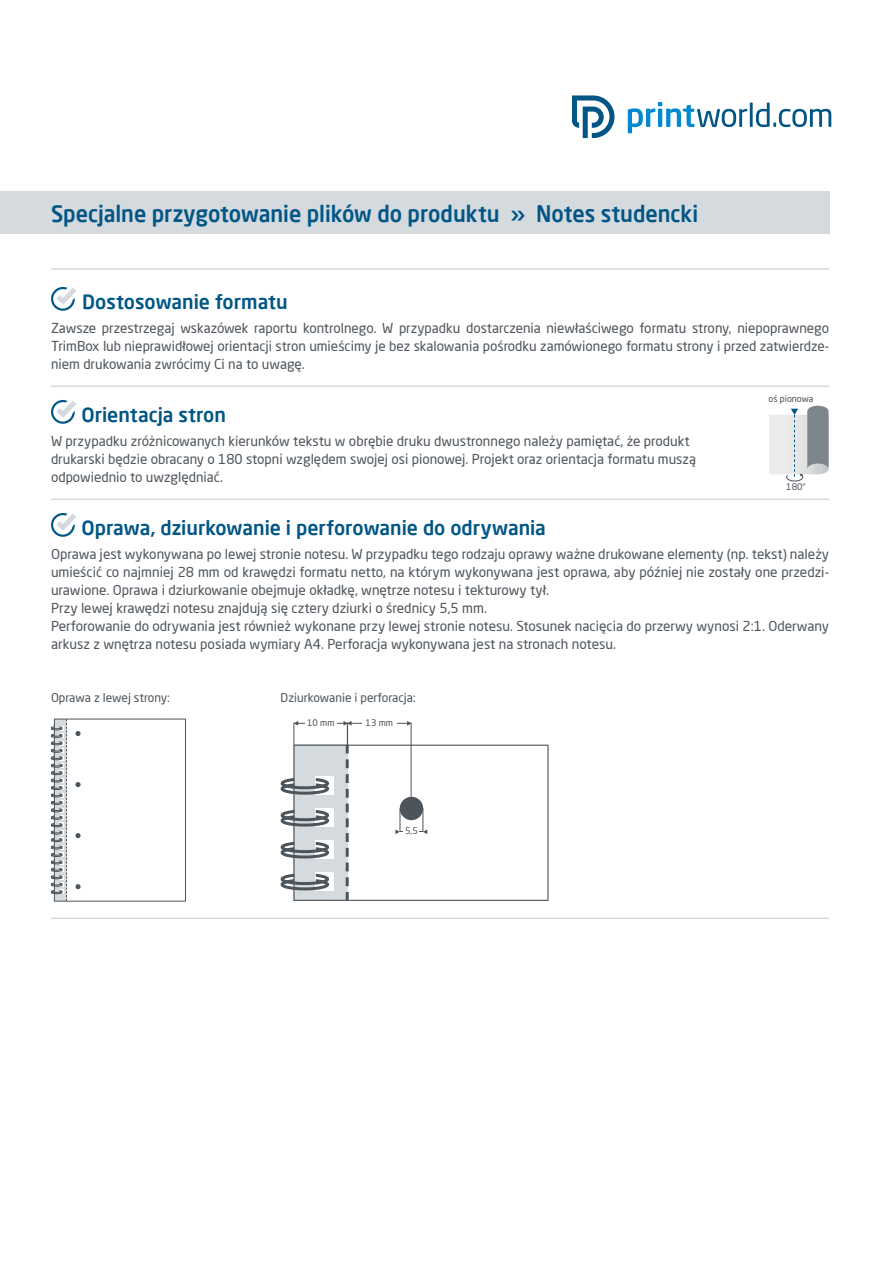
<style>
.page{position:relative;width:893px;height:1263px;background:#fff}
.page>*{position:absolute;margin:0;border:0;box-sizing:border-box;transform-origin:0 0}
.t1{font:500 22.5px "Neo Sans Pro";color:#015685;scale:.96 1}
.t2{font:500 19.5px "Neo Sans Pro";color:#015685}
.t3{font:13.5px/18px "Neo Sans Pro";color:#4d545a}
.t4{font:12px "Neo Sans Pro";color:#4d545a}
.t5{font:9px "Neo Sans Pro";color:#4d545a}
</style>
<div class="page">
<hr style="left:51px;top:268px;width:778px;height:2px;background:#d4dade">
<svg style="left:51px;top:287px;width:25px;height:24px"></svg>
<hr style="left:51px;top:385px;width:778px;height:2px;background:#d4dade">
<svg style="left:51px;top:400px;width:25px;height:24px"></svg>
<hr style="left:51px;top:498px;width:778px;height:2px;background:#d4dade">
<svg style="left:51px;top:513px;width:25px;height:24px"></svg>
<hr style="left:51px;top:917px;width:778px;height:2px;background:#d4dade">
<div style="left:0;top:191px;width:829px;height:43px;background:#d4dade"></div>
<div style="left:293px;top:745px;width:55px;height:156px;background:#d4dade"></div>
<div style="left:54px;top:719px;width:132px;height:182px;border:1px solid #4d545a"></div>
<div style="left:293px;top:745px;width:256px;height:156px;border:1px solid #4d545a"></div>
<div style="left:316px;top:776px;width:18px;height:19px;background:#fff"></div>
<svg style="left:280px;top:776px;width:49px;height:20px"></svg>
<div style="left:316px;top:808px;width:18px;height:19px;background:#fff"></div>
<svg style="left:280px;top:808px;width:49px;height:20px"></svg>
<div style="left:316px;top:840px;width:18px;height:19px;background:#fff"></div>
<svg style="left:280px;top:840px;width:49px;height:20px"></svg>
<div style="left:316px;top:872px;width:18px;height:18px;background:#fff"></div>
<svg style="left:280px;top:872px;width:51px;height:20px"></svg>
<svg style="left:769px;top:406px;width:59px;height:76px"></svg>
<svg style="left:75px;top:731px;width:6px;height:5px"></svg>
<div style="left:400px;top:797px;width:23px;height:23px;background:#4d545a;border-radius:50%"></div>
<svg style="left:75px;top:782px;width:6px;height:5px"></svg>
<svg style="left:75px;top:833px;width:6px;height:5px"></svg>
<svg style="left:75px;top:884px;width:6px;height:5px"></svg>
<svg style="left:51px;top:719px;width:16px;height:182px"></svg>
<svg style="left:294px;top:721px;width:4px;height:5px"></svg>
<div style="left:400px;top:808px;width:23px;height:24px;border:1px solid #4d545a"></div>
<svg style="left:423px;top:829px;width:4px;height:5px"></svg>
<svg style="left:344px;top:721px;width:68px;height:180px"></svg>
<div style="left:403px;top:827px;width:16px;height:13px;background:#fff"></div>
<svg style="left:628px;top:102px;width:203px;height:31px"></svg>
<svg style="left:572px;top:96px;width:42px;height:42px"></svg>
<h1 class="t1" style="left:51px;top:200px;width:676px">Specjalne przygotowanie plików do produktu » Notes studencki</h1>
<h2 class="t2" style="left:82px;top:290px;width:207px">Dostosowanie formatu</h2>
<p class="t3" style="left:51px;top:319px;width:780px;text-align:justify">Zawsze przestrzegaj wskazówek raportu kontrolnego. W przypadku dostarczenia niewłaściwego formatu strony, niepoprawnego TrimBox lub nieprawidłowej orientacji stron umieścimy je bez skalowania pośrodku zamówionego formatu strony i przed zatwierdze&shy;niem drukowania zwrócimy Ci na to uwagę.</p>
<h2 class="t2" style="left:81px;top:403px;width:146px">Orientacja stron</h2>
<p class="t3" style="left:51px;top:432px;width:646px">W przypadku zróżnicowanych kierunków tekstu w obrębie druku dwustronnego należy pamiętać, że produkt drukarski będzie obracany o 180 stopni względem swojej osi pionowej. Projekt oraz orientacja formatu muszą odpowiednio to uwzględniać.</p>
<h2 class="t2" style="left:81px;top:516px;width:466px">Oprawa, dziurkowanie i perforowanie do odrywania</h2>
<p class="t3" style="left:51px;top:545px;width:780px">Oprawa jest wykonywana po lewej stronie notesu. W przypadku tego rodzaju oprawy ważne drukowane elementy (np. tekst) należy umieścić co najmniej 28 mm od krawędzi formatu netto, na którym wykonywana jest oprawa, aby później nie zostały one przedzi&shy;urawione. Oprawa i dziurkowanie obejmuje okładkę, wnętrze notesu i tekturowy tył.<br>Przy lewej krawędzi notesu znajdują się cztery dziurki o średnicy 5,5 mm.<br>Perforowanie do odrywania jest również wykonane przy lewej stronie notesu. Stosunek nacięcia do przerwy wynosi 2:1. Oderwany arkusz z wnętrza notesu posiada wymiary A4. Perforacja wykonywana jest na stronach notesu.</p>
<p class="t5" style="left:769px;top:393px;width:46px">oś pionowa</p>
<p class="t5" style="left:786px;top:481px;width:21px">180°</p>
<p class="t4" style="left:51px;top:690px;width:120px">Oprawa z lewej strony:</p>
<p class="t4" style="left:281px;top:690px;width:137px">Dziurkowanie i perforacja:</p>
<p class="t5" style="left:307px;top:717px;width:29px">10 mm</p>
<p class="t5" style="left:366px;top:717px;width:29px">13 mm</p>
<p class="t5" style="left:405px;top:825px;width:14px">5,5</p>
</div>
